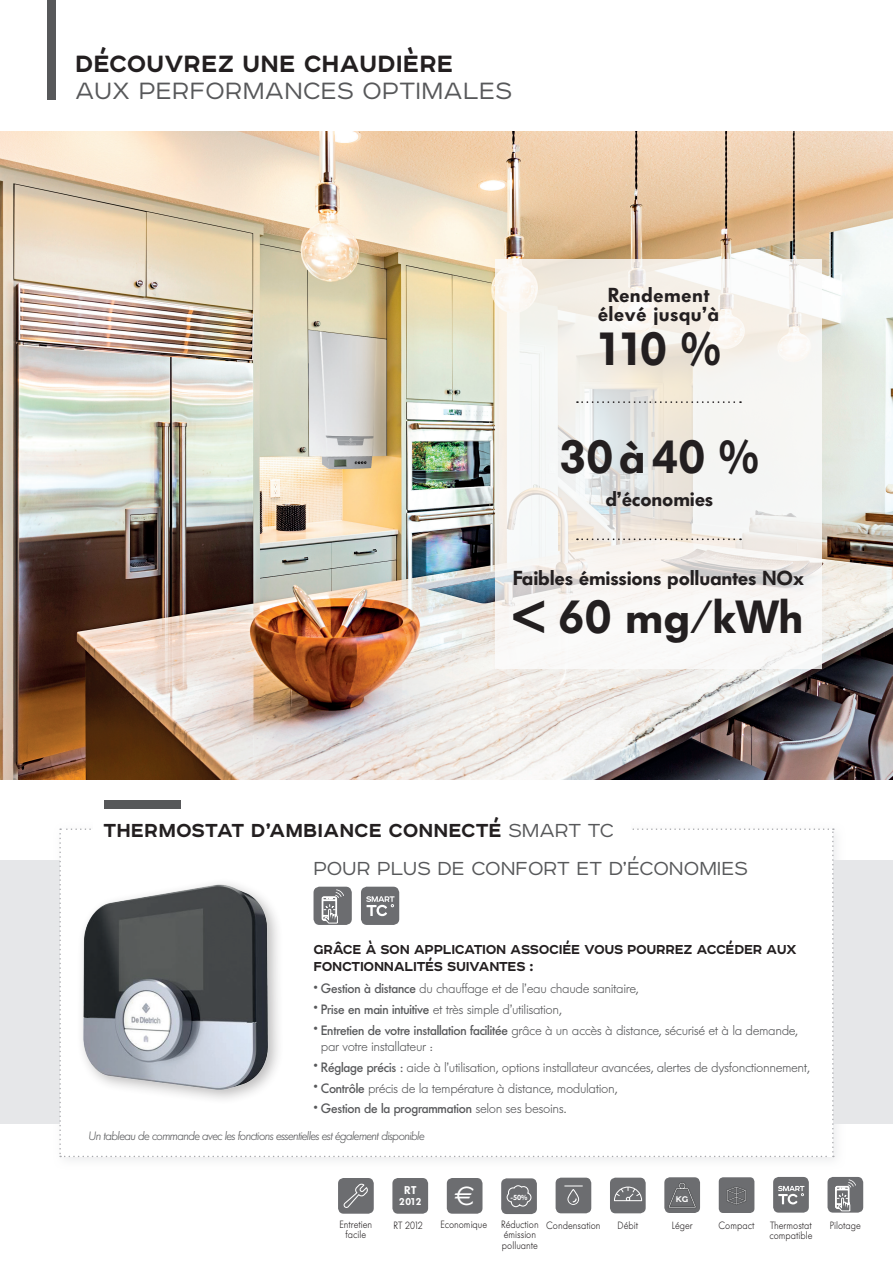
<style>
.page{position:relative;width:893px;height:1263px;background:#fff}
.page>*{position:absolute;margin:0;border:0;box-sizing:border-box;transform-origin:0 0}
.t1{font:600 46.05px "Futura BQ";color:#231f20}
.t2{font:300 30px "Affect";letter-spacing:.01em;color:#57585a}
.t3{font:700 30px "Affect";color:#231f20}
.t4{font:27px "Euro Sans";color:#fff}
.t5{font:700 24px "Affect";color:#231f20}
.t6{font:300 24px "Affect";color:#57585a}
.t7{font:600 20.1px "Futura BQ";letter-spacing:-.01em;color:#231f20}
.t8{font:600 20.1px/19.5px "Futura BQ";letter-spacing:.02em;color:#231f20;text-align:center}
.t9{font:700 16.5px/16.5px "Affect";letter-spacing:-.02em;color:#231f20}
.t10{font:300 13.5px/16.5px "Futura BQ";letter-spacing:-.03em;color:#57585a}
.t11{font:500 13.5px "Futura BQ";letter-spacing:-.03em;color:#57585a}
.t12{font:italic 300 12px "Futura BQ";letter-spacing:-.04em;color:#57585a}
.t13{font:600 11.25px "Futura BQ";color:#fff}
.t14{font:300 10.5px/10.5px "Futura BQ";color:#231f20;scale:.9 1}
.t15{font:700 10.5px "Affect";color:#fff}
.t16{font:600 9.75px "Futura BQ";color:#fff}
.t17{font:600 7.2px "Futura BQ";color:#fff}
.s1{font-weight:300;color:#57585a}
.s2{font-weight:500}
.s3{font-weight:300}
</style>
<div class="page">
<img style="left:0;top:131px;width:893px;height:648px">
<svg style="left:495px;top:259px;width:327px;height:410px;fill:#f6f5f2"></svg>
<svg style="left:577px;top:401px;width:164px;height:2px"></svg>
<svg style="left:577px;top:538px;width:164px;height:2px"></svg>
<div style="left:47px;top:0;width:8px;height:99px;background:#57585a"></div>
<div style="left:0;top:860px;width:893px;height:264px;background:#e6e7e9"></div>
<div style="left:827px;top:1177px;width:36px;height:35px;background:#6c6d70;border-radius:6px"></div>
<svg style="left:835px;top:1179px;width:21px;height:33px"></svg>
<div style="left:53px;top:822px;width:793px;height:347px;background:#e6e7e9;opacity:.75"></div>
<div style="left:104px;top:801px;width:77px;height:8px;background:#57585a"></div>
<div style="left:94px;top:818px;width:537px;height:23px;background:#fff"></div>
<svg style="left:59px;top:828px;width:775px;height:329px"></svg>
<div style="left:773px;top:1177px;width:36px;height:35px;background:#6c6d70;border-radius:6px"></div>
<svg style="left:778px;top:1186px;width:26px;height:18px"></svg>
<div style="left:664px;top:1177px;width:36px;height:36px;background:#6c6d70;border-radius:6px"></div>
<svg style="left:668px;top:1182px;width:28px;height:26px"></svg>
<div style="left:719px;top:1177px;width:35px;height:36px;background:#6c6d70;border-radius:4px"></div>
<svg style="left:727px;top:1186px;width:19px;height:19px"></svg>
<div style="left:556px;top:1177px;width:35px;height:36px;background:#6c6d70;border-radius:6px"></div>
<svg style="left:565px;top:1185px;width:17px;height:20px"></svg>
<div style="left:447px;top:1178px;width:35px;height:36px;background:#6c6d70;border-radius:6px"></div>
<div style="left:338px;top:1178px;width:36px;height:36px;background:#6c6d70;border-radius:6px"></div>
<div style="left:501px;top:1178px;width:36px;height:36px;background:#6c6d70;border-radius:6px"></div>
<svg style="left:506px;top:1185px;width:26px;height:23px"></svg>
<div style="left:392px;top:1178px;width:36px;height:36px;background:#6c6d70;border-radius:6px"></div>
<div style="left:610px;top:1178px;width:36px;height:35px;background:#6c6d70;border-radius:6px"></div>
<svg style="left:614px;top:1186px;width:28px;height:15px"></svg>
<svg style="left:344px;top:1183px;width:24px;height:25px"></svg>
<h2 class="t3" style="left:75px;top:42px;width:380px">DÉCOUVREZ UNE CHAUDIÈRE</h2>
<h2 class="t2" style="left:75px;top:70px;width:438px">AUX PERFORMANCES OPTIMALES</h2>
<h3 class="t8" style="left:598px;top:285px;width:123px">Rendement élevé jusqu’à</h3>
<h1 class="t1" style="left:596px;top:322px;width:126px">110 %</h1>
<h1 class="t1" style="left:560px;top:430px;width:201px">30à40 %</h1>
<h3 class="t7" style="left:605px;top:487px;width:109px">d’économies</h3>
<h3 class="t7" style="left:513px;top:567px;width:292px">Faibles émissions polluantes NOx</h3>
<h1 class="t1" style="left:513px;top:590px;width:291px">&lt; 60 mg/kWh</h1>
<h3 class="t5" style="left:104px;top:814px;width:512px">THERMOSTAT D’AMBIANCE CONNECTÉ <span class="s1">SMART TC</span></h3>
<h3 class="t6" style="left:313px;top:852px;width:436px">POUR PLUS DE CONFORT ET D’ÉCONOMIES</h3>
<p class="t9" style="left:313px;top:940px;width:485px">GRÂCE À SON APPLICATION ASSOCIÉE VOUS POURREZ ACCÉDER AUX<br>FONCTIONNALITÉS SUIVANTES :</p>
<p class="t10" style="left:313px;top:980px;width:326px">• <span class="s2">Gestion à distance</span> du chauffage et de l’eau chaude sanitaire,</p>
<p class="t10" style="left:313px;top:1001px;width:250px">• <span class="s2">Prise en main intuitive</span> et très simple d’utilisation,</p>
<p class="t10" style="left:321px;top:1022px;width:479px;text-indent:-7px">• <span class="s2">Entretien de votre installation facilitée</span> grâce à un accès à distance, sécurisé et à la demande, par votre installateur :</p>
<p class="t10" style="left:313px;top:1059px;width:498px">• <span class="s2">Réglage précis :</span> aide à l’utilisation, options installateur avancées, alertes de dysfonctionnement,</p>
<p class="t10" style="left:313px;top:1080px;width:305px">• <span class="s2">Contrôle</span> précis de la température à distance, modulation,</p>
<p class="t11" style="left:313px;top:1101px;width:254px"><span class="s3">•</span> Gestion de la programmation <span class="s3">selon ses besoins.</span></p>
<p class="t12" style="left:88px;top:1128px;width:337px">Un tableau de commande avec les fonctions essentielles est également disponible</p>
<p class="t14" style="left:340px;top:1219px;width:38px;text-align:center">Entretien facile</p>
<p class="t13" style="left:404px;top:1184px;width:14px">RT</p>
<p class="t16" style="left:399px;top:1196px;width:24px">2012</p>
<p class="t14" style="left:394px;top:1220px;width:34px">RT 2012</p>
<p class="t14" style="left:440px;top:1219px;width:54px">Economique</p>
<p class="t14" style="left:501px;top:1220px;width:112px">Réduction Condensation</p>
<p class="t14" style="left:618px;top:1220px;width:24px">Débit</p>
<p class="t14" style="left:672px;top:1220px;width:25px">Léger</p>
<p class="t14" style="left:719px;top:1220px;width:41px">Compact</p>
<p class="t14" style="left:830px;top:1220px;width:36px">Pilotage</p>
<p class="t14" style="left:502px;top:1229px;width:42px">émission polluante</p>
<p class="t14" style="left:769px;top:1220px;width:49px">Thermostat compatible</p>
<h3 class="t4" style="left:454px;top:1180px;width:22px">€</h3>
<p class="t17" style="left:510px;top:1193px;width:19px">-50%</p>
<p class="t15" style="left:676px;top:1192px;width:14px">KG</p>
</div>
